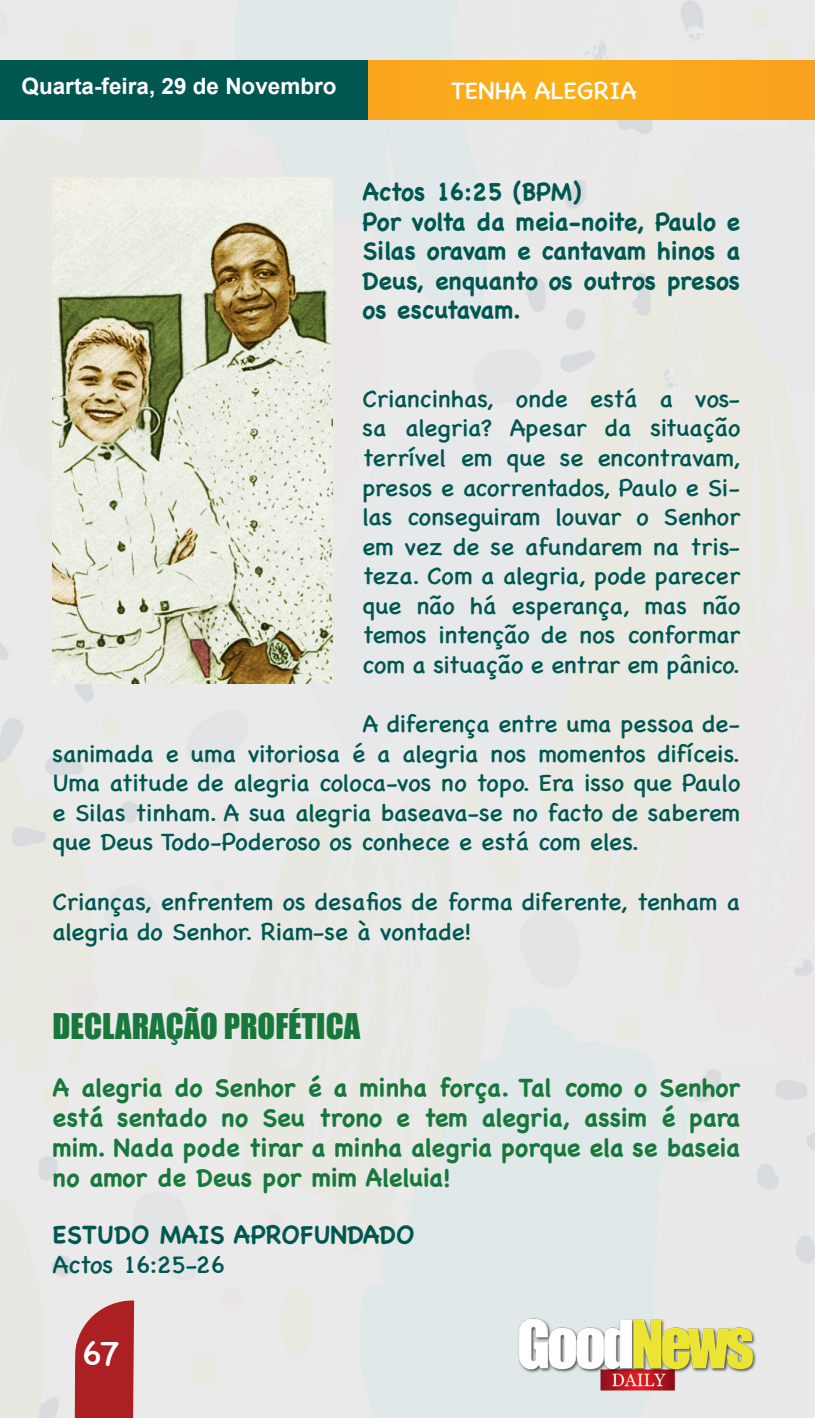
<style>
.page{position:relative;width:815px;height:1418px;background:#fff}
.page>*{position:absolute;margin:0;border:0;box-sizing:border-box;transform-origin:0 0}
.t1{font:35px "Chalkboard SE";color:#fff}
.t2{font:32.5px "Impact";color:#18783c}
.t3{font:700 25px/30px "Chalkboard SE";color:#18783c;text-align:justify}
.t4{font:700 25px "Chalkboard SE";color:#005752}
.t5{font:25px "Chalkboard SE";letter-spacing:-.015em;color:#005752}
.t6{font:25px "Chalkboard SE";color:#fff}
.t7{font:24.75px/29.5px "Chalkboard SE";color:#005752;text-align:justify}
.t8{font:700 24.75px/29.5px "Chalkboard SE";color:#005752;text-align:justify}
.t9{font:700 22.5px "Arial";color:#fff}
</style>
<div class="page">
<img style="left:0;top:0;width:815px;height:1417px">
<div style="left:139px;top:60px;width:676px;height:60px;background:#faa91c"></div>
<div style="left:0;top:60px;width:368px;height:60px;background:#005752"></div>
<svg style="left:73px;top:1300px;width:61px;height:117px;background:#b43b3e"></svg>
<img style="left:516px;top:1316px;width:243px;height:76px">
<img style="left:53px;top:177px;width:280px;height:506px">
<p class="t9" style="left:22px;top:71px;width:317px">Quarta-feira, 29 de Novembro</p>
<p class="t6" style="left:451px;top:69px;width:187px">TENHA ALEGRIA</p>
<p class="t8" style="left:363px;top:177px;width:221px">Actos 16:25 (BPM)</p>
<p class="t8" style="left:363px;top:206px;width:379px">Por volta da meia-noite, Paulo e Silas oravam e cantavam hinos a Deus, enquanto os outros presos os escutavam.</p>
<p class="t7" style="left:363px;top:382px;width:379px">Criancinhas, onde está a vos&shy;sa alegria? Apesar da situação terrível em que se encontravam, presos e acorrentados, Paulo e Si&shy;las conseguiram louvar o Senhor em vez de se afundarem na tris&shy;teza. Com a alegria, pode parecer que não há esperança, mas não temos intenção de nos conformar com a situação e entrar em pânico.</p>
<p class="t7" style="left:53px;top:707px;width:689px;text-indent:310px">A diferença entre uma pessoa de&shy;sanimada e uma vitoriosa é a alegria nos momentos difíceis.<br>Uma atitude de alegria coloca-vos no topo. Era isso que Paulo e Silas tinham. A sua alegria baseava-se no facto de saberem que Deus Todo-Poderoso os conhece e está com eles.</p>
<p class="t7" style="left:53px;top:884px;width:689px">Crianças, enfrentem os desafios de forma diferente, tenham a alegria do Senhor. Riam-se à vontade!</p>
<p class="t2" style="left:53px;top:1000px;width:309px">DECLARAÇÃO PROFÉTICA</p>
<p class="t3" style="left:53px;top:1071px;width:689px">A alegria do Senhor é a minha força. Tal como o Senhor está sentado no Seu trono e tem alegria, assim é para mim. Nada pode tirar a minha alegria porque ela se baseia no amor de Deus por mim Aleluia!</p>
<p class="t4" style="left:53px;top:1219px;width:364px">ESTUDO MAIS APROFUNDADO</p>
<p class="t5" style="left:53px;top:1242px;width:174px">Actos 16:25-26</p>
<h1 class="t1" style="left:82px;top:1322px;width:40px">67</h1>
</div>
